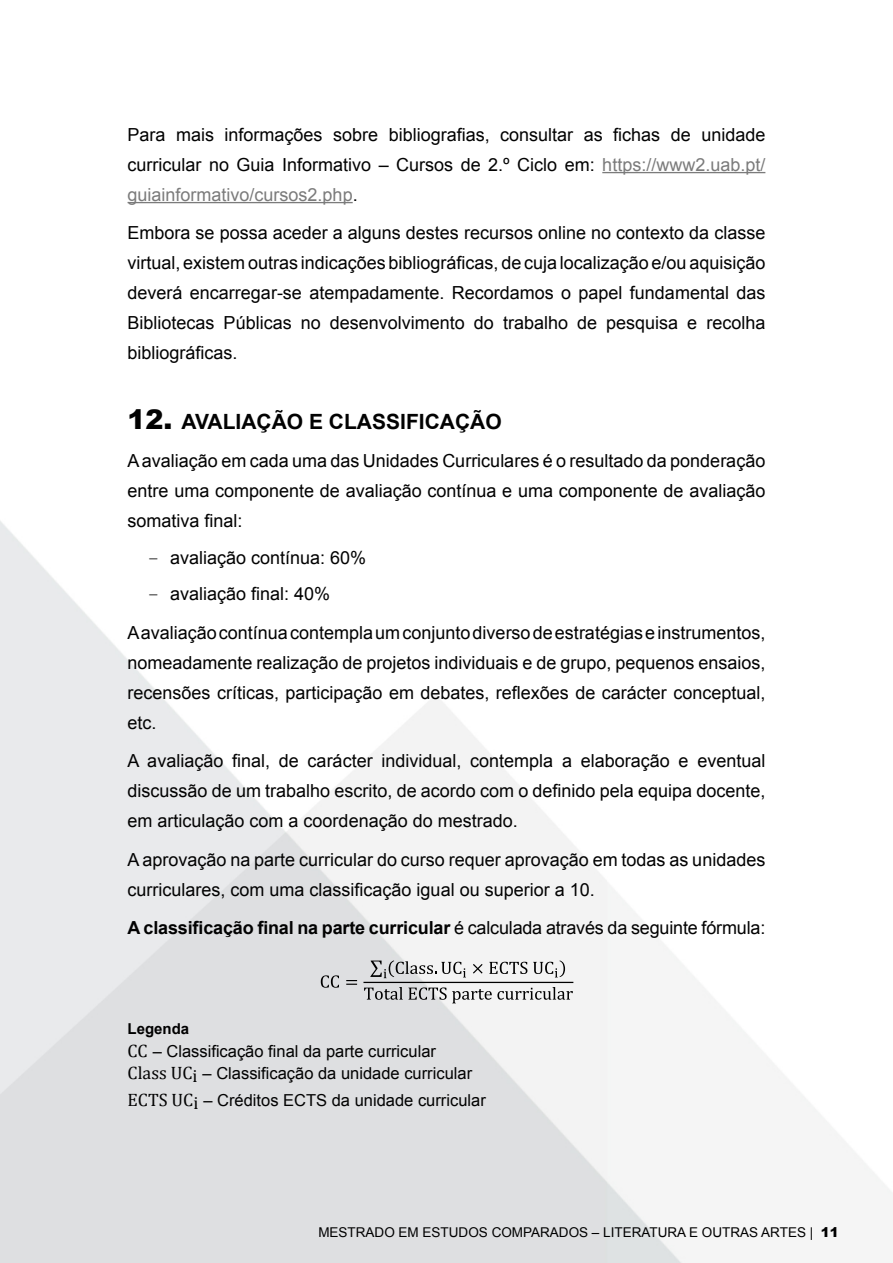
<style>
.page{position:relative;width:893px;height:1263px;background:#fff}
.page>*{position:absolute;margin:0;border:0;box-sizing:border-box;transform-origin:0 0}
.t1{font:700 21px "Arial";color:#020202}
.t2{font:18px/30px "Arial";color:#020202;text-align:justify}
.t3{font:700 18px "Arial";letter-spacing:-.01em;color:#020202}
.t4{font:16.5px/22.5px "Arial";color:#020202}
.t5{font:700 15px "Arial";color:#000}
.t6{font:13.5px "Arial";color:#000}
.s1{color:#7b7b7b}
.s2{font-weight:900;font-size:27px}
.s3{font-family:"Flama";font-weight:300}
.s4{font-weight:400}
.s5{font-family:"Cambria Math";font-size:18px}
.s6{font-weight:900}
</style>
<div class="page">
<hr style="left:602px;top:172px;width:163px;height:1px;background:#7b7b7b">
<hr style="left:128px;top:202px;width:225px;height:1px;background:#7b7b7b">
<svg style="left:321px;top:975px;width:18px;height:13px"></svg>
<svg style="left:346px;top:980px;width:11px;height:5px"></svg>
<svg style="left:363px;top:960px;width:210px;height:43px"></svg>
<p class="t2" style="left:128px;top:120px;width:639px">Para mais informações sobre bibliografias, consultar as fichas de unidade curricular no Guia Informativo – Cursos de 2.º Ciclo em: <span class="s1">https://www2.uab.pt/ guiainformativo/cursos2.php</span>.</p>
<p class="t2" style="left:128px;top:218px;width:639px">Embora se possa aceder a alguns destes recursos online no contexto da classe virtual, existem outras indicações bibliográficas, de cuja localização e/ou aquisição deverá encarregar-se atempadamente. Recordamos o papel fundamental das Bibliotecas Públicas no desenvolvimento do trabalho de pesquisa e recolha bibliográficas.</p>
<p class="t1" style="left:128px;top:407px;width:376px"><span class="s2">12.</span> AVALIAÇÃO E CLASSIFICAÇÃO</p>
<p class="t2" style="left:128px;top:446px;width:639px">A avaliação em cada uma das Unidades Curriculares é o resultado da ponderação entre uma componente de avaliação contínua e uma componente de avaliação somativa final:</p>
<p class="t2" style="left:149px;top:542px;width:219px"><span class="s3">–</span> avaliação contínua: 60%</p>
<p class="t2" style="left:128px;top:575px;width:639px;line-height:38.5px;text-indent:21px"><span class="s3">–</span> avaliação final: 40%<br>A avaliação contínua contempla um conjunto diverso de estratégias e instrumentos,</p>
<p class="t2" style="left:128px;top:647px;width:639px">nomeadamente realização de projetos individuais e de grupo, pequenos ensaios, recensões críticas, participação em debates, reflexões de carácter conceptual, etc.</p>
<p class="t2" style="left:128px;top:746px;width:639px">A avaliação final, de carácter individual, contempla a elaboração e eventual discussão de um trabalho escrito, de acordo com o definido pela equipa docente, em articulação com a coordenação do mestrado.</p>
<p class="t2" style="left:128px;top:844px;width:639px">A aprovação na parte curricular do curso requer aprovação em todas as unidades curriculares, com uma classificação igual ou superior a 10.</p>
<p class="t3" style="left:128px;top:916px;width:639px">A classificação final na parte curricular <span class="s4">é calculada através da seguinte fórmula:</span></p>
<p class="t5" style="left:128px;top:1019px;width:63px">Legenda</p>
<p class="t4" style="left:128px;top:1040px;width:346px"><span class="s5">CC</span> – Classificação final da parte curricular<br><span class="s5">Class UCi</span> – Classificação da unidade curricular</p>
<p class="t4" style="left:128px;top:1089px;width:360px"><span class="s5">ECTS UCi</span> – Créditos ECTS da unidade curricular</p>
<p class="t6" style="left:318px;top:1224px;width:522px">MESTRADO EM ESTUDOS COMPARADOS – LITERATURA E OUTRAS ARTES | <span class="s6">11</span></p>
</div>
